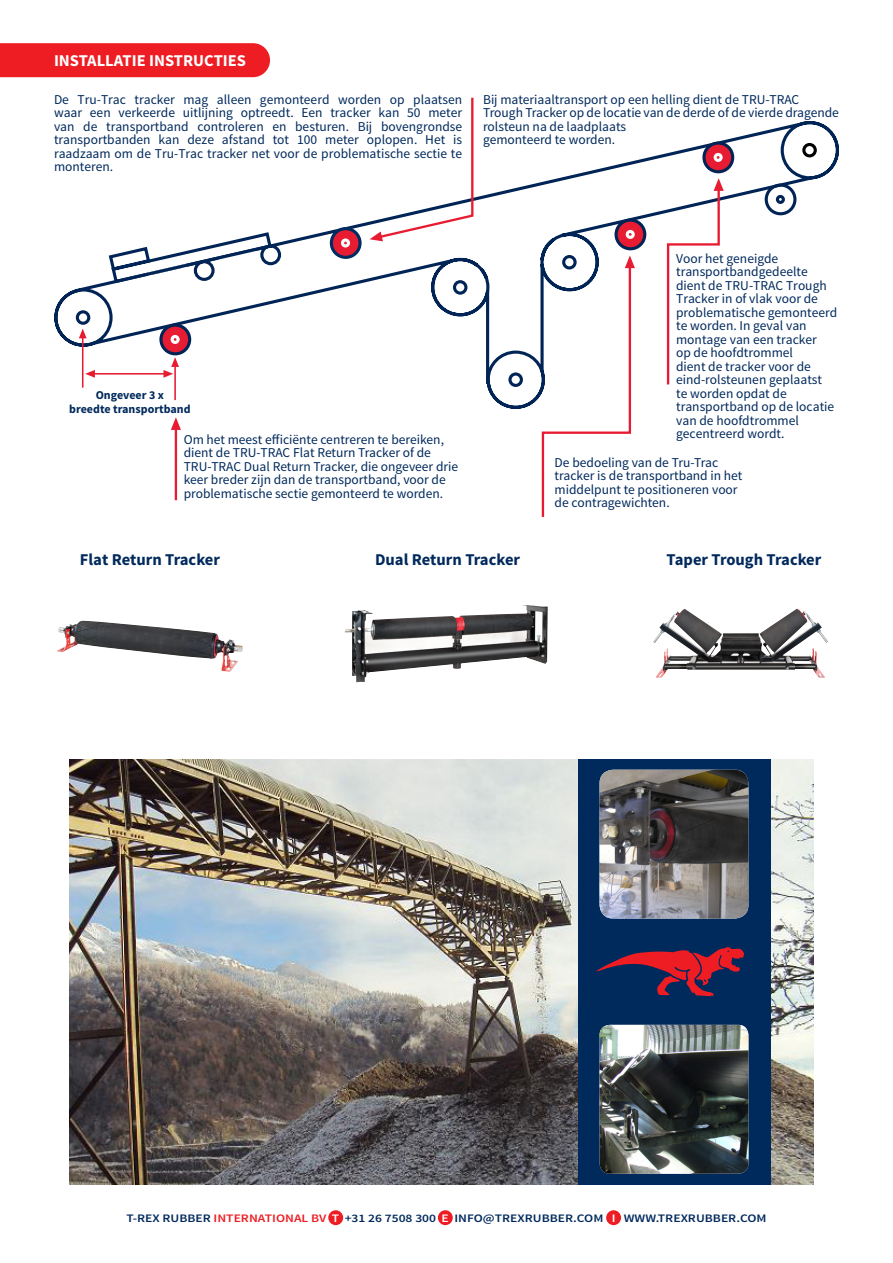
<style>
.page{position:relative;width:893px;height:1263px;background:#fff}
.page>*{position:absolute;margin:0;border:0;box-sizing:border-box;transform-origin:0 0}
.t1{font:700 16.5px "Source Sans Pro";color:#00295c}
.t2{font:700 16.5px "Source Sans Pro";color:#fff}
.t3{font:13.5px/13.5px "Source Sans Pro";color:#00295c}
.t4{font:700 12px "Source Sans Pro";color:#00295c}
.t5{font:600 11.55px "Source Sans Pro";color:#00295c;scale:1.18 1}
.s1{color:#ee1d23}
.s2{color:#fff}
</style>
<div class="page">
<svg style="left:54px;top:121px;width:785px;height:380px"></svg>
<svg style="left:161px;top:325px;width:29px;height:29px"></svg>
<div style="left:159px;top:324px;width:32px;height:31px;border:3px solid #002455;border-radius:50%"></div>
<div style="left:171px;top:335px;width:9px;height:9px;border:3px solid #fff;border-radius:50%"></div>
<svg style="left:331px;top:229px;width:29px;height:28px"></svg>
<div style="left:330px;top:227px;width:32px;height:32px;border:3px solid #002d61;border-radius:50%"></div>
<div style="left:341px;top:238px;width:9px;height:9px;border:3px solid #fff;border-radius:50%"></div>
<svg style="left:616px;top:220px;width:29px;height:29px"></svg>
<div style="left:614px;top:219px;width:32px;height:31px;border:3px solid #002455;border-radius:50%"></div>
<div style="left:626px;top:230px;width:9px;height:9px;border:3px solid #fff;border-radius:50%"></div>
<svg style="left:704px;top:143px;width:29px;height:29px"></svg>
<div style="left:702px;top:141px;width:32px;height:32px;border:3px solid #002455;border-radius:50%"></div>
<div style="left:714px;top:153px;width:9px;height:9px;border:3px solid #fff;border-radius:50%"></div>
<svg style="left:763px;top:182px;width:35px;height:35px"></svg>
<svg style="left:107px;top:230px;width:176px;height:59px"></svg>
<hr style="left:175px;top:429px;width:2px;height:71px;background:#e71c32">
<svg style="left:171px;top:417px;width:10px;height:13px"></svg>
<svg style="left:541px;top:255px;width:94px;height:262px"></svg>
<svg style="left:666px;top:178px;width:58px;height:209px"></svg>
<svg style="left:369px;top:98px;width:106px;height:143px"></svg>
<hr style="left:82px;top:338px;width:2px;height:50px;background:#e71c32">
<svg style="left:79px;top:329px;width:8px;height:9px"></svg>
<hr style="left:174px;top:366px;width:2px;height:34px;background:#e71c32">
<hr style="left:94px;top:373px;width:70px;height:2px;background:#e71c32">
<svg style="left:85px;top:370px;width:10px;height:8px"></svg>
<svg style="left:163px;top:357px;width:16px;height:21px"></svg>
<div style="left:802px;top:143px;width:15px;height:14px;border:3px solid #000001;border-radius:50%"></div>
<img style="left:57px;top:621px;width:186px;height:50px">
<img style="left:345px;top:605px;width:203px;height:77px">
<img style="left:653px;top:608px;width:144px;height:47px">
<img style="left:69px;top:759px;width:744px;height:425px">
<div style="left:578px;top:759px;width:193px;height:425px;background:#00295c"></div>
<img style="left:600px;top:1025px;width:148px;height:149px">
<img style="left:600px;top:770px;width:148px;height:148px">
<svg style="left:596px;top:947px;width:148px;height:49px"></svg>
<div style="left:328px;top:1210px;width:15px;height:15px;background:#ee1d23;border-radius:50%"></div>
<div style="left:438px;top:1210px;width:15px;height:15px;background:#ee1d23;border-radius:50%"></div>
<div style="left:606px;top:1210px;width:15px;height:15px;background:#ee1d23;border-radius:50%"></div>
<div style="left:0;top:43px;width:270px;height:34px;background:#ee1d23"></div>
<p class="t2" style="left:54px;top:50px;width:194px">INSTALLATIE INSTRUCTIES</p>
<p class="t3" style="left:54px;top:93px;width:410px;text-align:justify">De Tru-Trac tracker mag alleen gemonteerd worden op plaatsen waar een verkeerde uitlijning optreedt. Een tracker kan 50 meter van de transportband controleren en besturen. Bij bovengrondse transportbanden kan deze afstand tot 100 meter oplopen. Het is raadzaam om de Tru-Trac tracker net voor de problematische sectie te monteren.</p>
<p class="t3" style="left:483px;top:93px;width:318px">Bij materiaaltransport op een helling dient de TRU-TRAC</p>
<p class="t3" style="left:483px;top:106px;width:357px">Trough Tracker op de locatie van de derde of de vierde dragende rolsteun na de laadplaats</p>
<p class="t3" style="left:483px;top:133px;width:134px">gemonteerd te worden.</p>
<p class="t4" style="left:96px;top:388px;width:70px">Ongeveer 3 x</p>
<p class="t4" style="left:69px;top:401px;width:123px">breedte transportband</p>
<p class="t3" style="left:184px;top:433px;width:276px">Om het meest efficiënte centreren te bereiken, dient de TRU-TRAC Flat Return Tracker of de TRU-TRAC Dual Return Tracker, die ongeveer drie keer breder zijn dan de transportband, voor de problematische sectie gemonteerd te worden.</p>
<p class="t3" style="left:676px;top:252px;width:163px">Voor het geneigde transportbandgedeelte dient de TRU-TRAC Trough<br>Tracker in of vlak voor de problematische gemonteerd te worden. In geval van montage van een tracker<br>op de hoofdtrommel<br>dient de tracker voor de eind-rolsteunen geplaatst<br>te worden opdat de transportband op de locatie van de hoofdtrommel gecentreerd wordt.</p>
<p class="t3" style="left:555px;top:456px;width:189px">De bedoeling van de Tru-Trac tracker is de transportband in het middelpunt te positioneren voor de contragewichten.</p>
<p class="t1" style="left:80px;top:549px;width:142px">Flat Return Tracker</p>
<p class="t1" style="left:375px;top:549px;width:146px">Dual Return Tracker</p>
<p class="t1" style="left:667px;top:549px;width:156px">Taper Trough Tracker</p>
<p class="t5" style="left:126px;top:1211px;width:544px">T-REX RUBBER <span class="s1">INTERNATIONAL BV</span> <span class="s2">T</span> +31 26 7508 300 <span class="s2">E</span> INFO@TREXRUBBER.COM <span class="s2">I</span> WWW.TREXRUBBER.COM</p>
</div>
